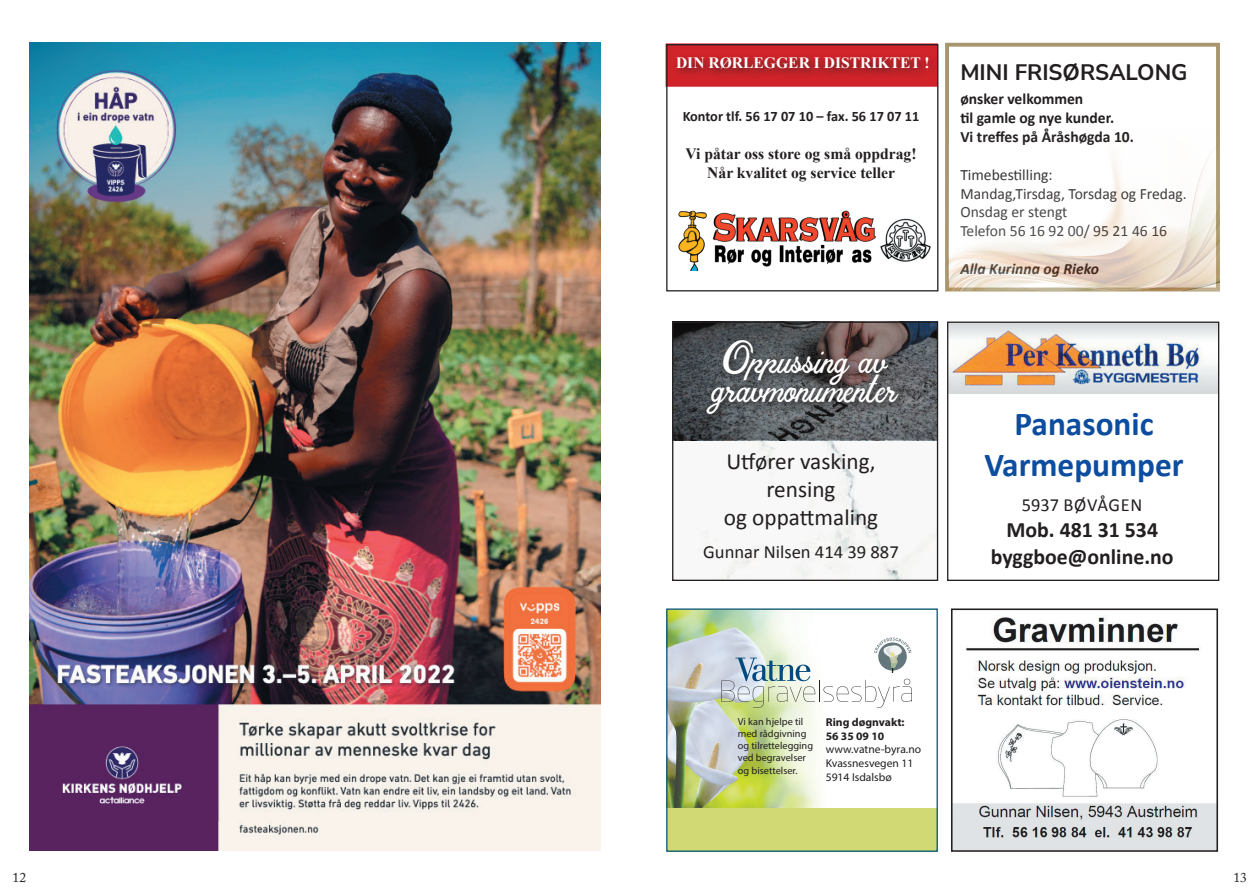
<style>
.page{position:relative;width:1259px;height:893px;background:#fff}
.page>*{position:absolute;margin:0;border:0;box-sizing:border-box;transform-origin:0 0}
.t1{font:34.5px/29.2px "Christmas Time Personal Use Regula";color:#fff;text-align:center}
.t2{font:700 33.6px/40.3px "Calibri";color:#0c4d9f;text-align:center}
.t3{font:23.25px/27.9px "Calibri";color:#231f20;text-align:center}
.t4{font:700 22.35px "Nunito Sans";color:#231f20}
.t5{font:700 22.05px/26.4px "Calibri";color:#231f20;text-align:center}
.t6{font:18.6px "Calibri";color:#231f20}
.t7{font:18.6px "Calibri";letter-spacing:.03em;color:#231f20}
.t8{font:15.75px/18.9px "Calibri";color:#231f20}
.t9{font:700 15.75px/18.9px "Calibri";color:#231f20}
.t10{font:700 15.75px/18.9px "Times New Roman";color:#231f20;text-align:center}
.t11{font:700 15.75px "Times New Roman";color:#fff}
.t12{font:italic 700 15.75px "Calibri";color:#231f20}
.t13{font:700 14.4px "Calibri";color:#231f20}
.t14{font:13.5px "Adobe Caslon Pro";color:#231f20}
.t15{font:11.4px/13.6px "Myriad Pro";color:#231f20}
.t16{font:700 11.4px/13.6px "Myriad Pro";color:#231f20}
.t17{font:10.2px/12.1px "Myriad Pro";color:#231f20}
</style>
<div class="page">
<img style="left:954px;top:616px;width:261px;height:233px">
<div style="left:951px;top:608px;width:267px;height:244px;border:2px solid #231f20"></div>
<div style="left:945px;top:43px;width:275px;height:248px;border:4px solid #a8976e"></div>
<div style="left:667px;top:609px;width:270px;height:242px;background:#d0d974"></div>
<img style="left:668px;top:610px;width:268px;height:198px">
<svg style="left:721px;top:637px;width:191px;height:71px"></svg>
<div style="left:666px;top:608px;width:272px;height:244px;border:1px solid #01527a"></div>
<img style="left:949px;top:324px;width:268px;height:69px">
<div style="left:947px;top:322px;width:272px;height:259px;border:1px solid #231f20"></div>
<img style="left:949px;top:128px;width:270px;height:162px">
<img style="left:678px;top:210px;width:253px;height:60px">
<div style="left:665px;top:43px;width:273px;height:44px;background:#d1232a;border:1px solid #d1232a"></div>
<div style="left:672px;top:53px;width:267px;height:26px;background:#231f20;opacity:.75"></div>
<div style="left:666px;top:44px;width:272px;height:247px;border:1px solid #231f20"></div>
<img style="left:674px;top:440px;width:262px;height:139px">
<svg style="left:674px;top:324px;width:262px;height:116px"></svg>
<div style="left:702px;top:336px;width:206px;height:88px;background:#231f20;opacity:.75"></div>
<div style="left:672px;top:322px;width:266px;height:259px;border:1px solid #231f20"></div>
<img style="left:29px;top:43px;width:571px;height:807px">
<p class="t11" style="left:676px;top:52px;width:255px">DIN RØRLEGGER I DISTRIKTET !</p>
<p class="t13" style="left:682px;top:106px;width:238px">Kontor tlf. 56 17 07 10 – fax. 56 17 07 11</p>
<p class="t10" style="left:685px;top:144px;width:233px">Vi påtar oss store og små oppdrag!<br>Når kvalitet og service teller</p>
<h1 class="t1" style="left:712px;top:348px;width:187px">Oppussing av gravmonumenter</h1>
<h3 class="t3" style="left:724px;top:448px;width:156px">Utfører vasking, rensing<br>og oppattmaling</h3>
<p class="t6" style="left:703px;top:540px;width:197px">Gunnar Nilsen 414 39 887</p>
<h3 class="t4" style="left:960px;top:56px;width:229px">MINI FRISØRSALONG</h3>
<p class="t9" style="left:960px;top:89px;width:175px">ønsker velkommen<br>til gamle og nye kunder.<br>Vi treffes på Åråshøgda 10.</p>
<p class="t8" style="left:960px;top:165px;width:228px">Timebestilling:<br>Mandag,Tirsdag, Torsdag og Fredag.<br>Onsdag er stengt<br>Telefon 56 16 92 00/ 95 21 46 16</p>
<p class="t12" style="left:960px;top:259px;width:140px">Alla Kurinna og Rieko</p>
<h2 class="t2" style="left:984px;top:403px;width:201px">Panasonic<br>Varmepumper</h2>
<p class="t7" style="left:1021px;top:493px;width:122px">5937 BØVÅGEN</p>
<h3 class="t5" style="left:991px;top:516px;width:184px">Mob. 481 31 534 byggboe@online.no</h3>
<p class="t17" style="left:738px;top:715px;width:77px">Vi kan hjelpe til med rådgivning og tilrettelegging ved begravelser og bisettelser.</p>
<p class="t16" style="left:825px;top:715px;width:80px">Ring døgnvakt:<br>56 35 09 10</p>
<p class="t15" style="left:825px;top:742px;width:97px">www.vatne-byra.no<br>Kvassnesvegen 11<br>5914 Isdalsbø</p>
<p class="t14" style="left:13px;top:869px;width:15px">12</p>
<p class="t14" style="left:1233px;top:869px;width:15px">13</p>
</div>
